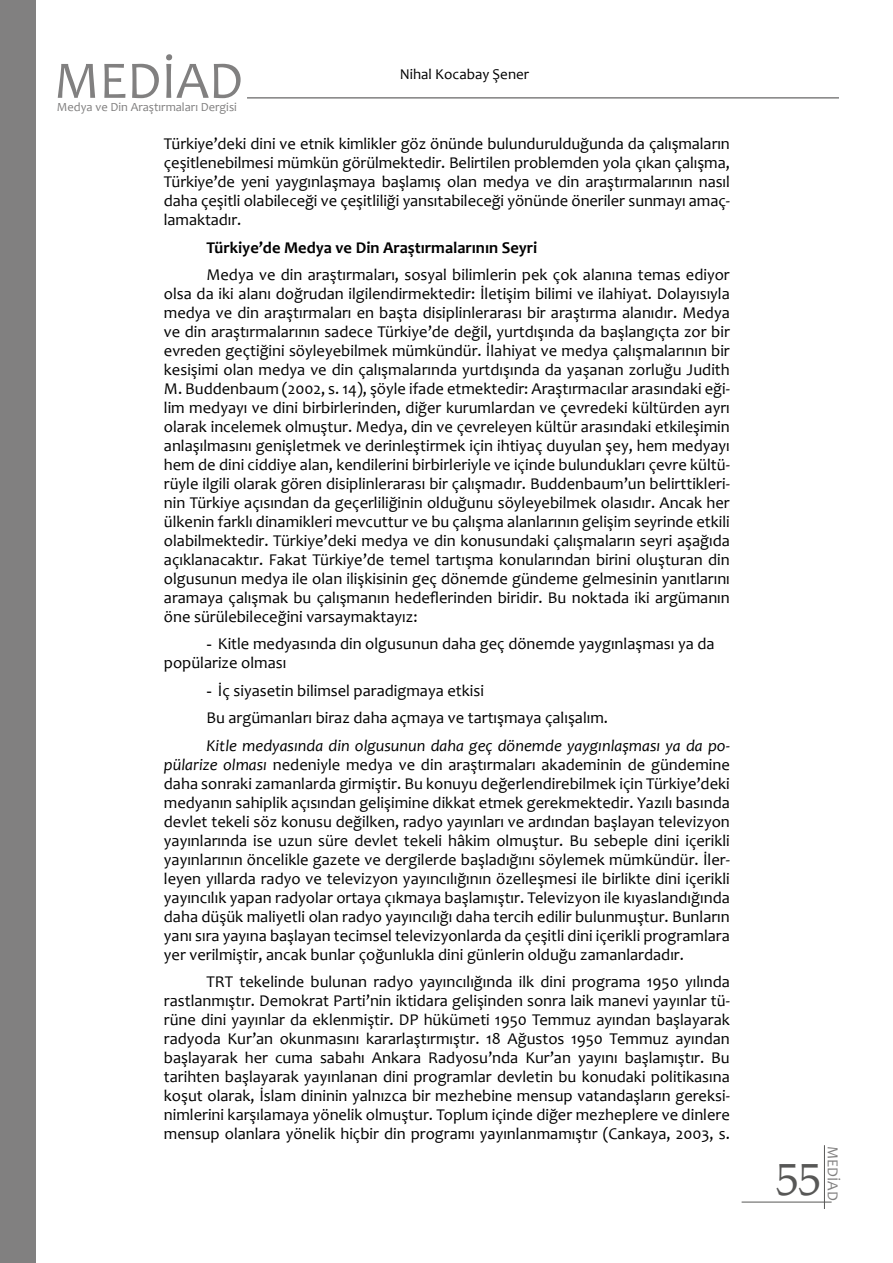
<style>
.page{position:relative;width:893px;height:1263px;background:#fff}
.page>*{position:absolute;margin:0;border:0;box-sizing:border-box;transform-origin:0 0}
.t1{font:53.25px "Candara";color:#818080}
.t2{font:45px "Book Antiqua";color:#575756}
.t3{font:16.5px/18.9px "Candara";color:#000;text-align:justify}
.t4{font:700 16.5px "Candara";color:#000}
.t5{font:15.45px "Candara";color:#818080}
.t6{font:15px "Candara";color:#000}
.t7{font:12.45px "Candara";color:#818080}
.s1{font-family:"Times New Roman"}
.s2{font-style:italic}
</style>
<div class="page">
<hr style="left:824px;top:1145px;width:1px;height:64px;background:#575756">
<hr style="left:742px;top:1202px;width:90px;height:1px;background:#575756">
<hr style="left:247px;top:97px;width:592px;height:2px;background:#818080">
<div style="left:0;top:0;width:35px;height:1263px;background:#818080"></div>
<h1 class="t1" style="left:54px;top:47px;width:191px">MEDİAD</h1>
<p class="t7" style="left:57px;top:99px;width:181px">Medya ve Din Araştırmaları Dergisi</p>
<p class="t6" style="left:400px;top:65px;width:131px">Nihal Kocabay Şener</p>
<p class="t3" style="left:164px;top:135px;width:567px">Türkiye’deki dini ve etnik kimlikler göz önünde bulundurulduğunda da çalışmaların çeşitlenebilmesi mümkün görülmektedir. Belirtilen problemden yola çıkan çalışma, Türkiye’de yeni yaygınlaşmaya başlamış olan medya ve din araştırmalarının nasıl daha çeşitli olabileceği ve çeşitliliği yansıtabileceği yönünde öneriler sunmayı amaç&shy;lamaktadır.</p>
<p class="t4" style="left:206px;top:237px;width:332px">Türkiye’de Medya ve Din Araştırmalarının Seyri</p>
<p class="t3" style="left:164px;top:265px;width:567px;text-indent:43px">Medya ve din araştırmaları, sosyal bilimlerin pek çok alanına temas ediyor olsa da iki alanı doğrudan ilgilendirmektedir: İletişim bilimi ve ilahiyat. Dolayısıyla medya ve din araştırmaları en başta disiplinlerarası bir araştırma alanıdır. Medya ve din araştırmalarının sadece Türkiye’de değil, yurtdışında da başlangıçta zor bir evreden geçtiğini söyleyebilmek mümkündür. İlahiyat ve medya çalışmalarının bir kesişimi olan medya ve din çalışmalarında yurtdışında da yaşanan zorluğu Judith M. Buddenbaum (2002, s. 14), şöyle ifade etmektedir: Araştırmacılar arasındaki eği&shy;lim medyayı ve dini birbirlerinden, diğer kurumlardan ve çevredeki kültürden ayrı olarak incelemek olmuştur. Medya, din ve çevreleyen kültür arasındaki etkileşimin anlaşılmasını genişletmek ve derinleştirmek için ihtiyaç duyulan şey, hem medyayı hem de dini ciddiye alan, kendilerini birbirleriyle ve içinde bulundukları çevre kültü&shy;rüyle ilgili olarak gören disiplinlerarası bir çalışmadır. Buddenbaum’un belirttikleri&shy;nin Türkiye açısından da geçerliliğinin olduğunu söyleyebilmek olasıdır. Ancak her ülkenin farklı dinamikleri mevcuttur ve bu çalışma alanlarının gelişim seyrinde etkili olabilmektedir. Türkiye’deki medya ve din konusundaki çalışmaların seyri aşağıda açıklanacaktır. Fakat Türkiye’de temel tartışma konularından birini oluşturan din olgusunun medya ile olan ilişkisinin geç dönemde gündeme gelmesinin yanıtlarını aramaya çalışmak bu çalışmanın hedeflerinden biridir. Bu noktada iki argümanın öne sürülebileceğini varsaymaktayız:</p>
<p class="t3" style="left:164px;top:634px;width:552px;text-indent:43px"><span class="s1">-</span> Kitle medyasında din olgusunun daha geç dönemde yaygınlaşması ya da popülarize olması</p>
<p class="t3" style="left:206px;top:677px;width:403px;line-height:27.5px"><span class="s1">-</span> İç siyasetin bilimsel paradigmaya etkisi<br>Bu argümanları biraz daha açmaya ve tartışmaya çalışalım.</p>
<p class="t3" style="left:164px;top:736px;width:567px;text-indent:43px"><span class="s2">Kitle medyasında din olgusunun daha geç dönemde yaygınlaşması ya da po&shy;pülarize olması</span> nedeniyle medya ve din araştırmaları akademinin de gündemine daha sonraki zamanlarda girmiştir. Bu konuyu değerlendirebilmek için Türkiye’deki medyanın sahiplik açısından gelişimine dikkat etmek gerekmektedir. Yazılı basında devlet tekeli söz konusu değilken, radyo yayınları ve ardından başlayan televizyon yayınlarında ise uzun süre devlet tekeli hâkim olmuştur. Bu sebeple dini içerikli yayınlarının öncelikle gazete ve dergilerde başladığını söylemek mümkündür. İler&shy;leyen yıllarda radyo ve televizyon yayıncılığının özelleşmesi ile birlikte dini içerikli yayıncılık yapan radyolar ortaya çıkmaya başlamıştır. Televizyon ile kıyaslandığında daha düşük maliyetli olan radyo yayıncılığı daha tercih edilir bulunmuştur. Bunların yanı sıra yayına başlayan tecimsel televizyonlarda da çeşitli dini içerikli programlara yer verilmiştir, ancak bunlar çoğunlukla dini günlerin olduğu zamanlardadır.</p>
<p class="t3" style="left:164px;top:972px;width:567px;text-indent:43px">TRT tekelinde bulunan radyo yayıncılığında ilk dini programa 1950 yılında rastlanmıştır. Demokrat Parti’nin iktidara gelişinden sonra laik manevi yayınlar tü&shy;rüne dini yayınlar da eklenmiştir. DP hükümeti 1950 Temmuz ayından başlayarak radyoda Kur’an okunmasını kararlaştırmıştır. 18 Ağustos 1950 Temmuz ayından başlayarak her cuma sabahı Ankara Radyosu’nda Kur’an yayını başlamıştır. Bu tarihten başlayarak yayınlanan dini programlar devletin bu konudaki politikasına koşut olarak, İslam dininin yalnızca bir mezhebine mensup vatandaşların gereksi&shy;nimlerini karşılamaya yönelik olmuştur. Toplum içinde diğer mezheplere ve dinlere mensup olanlara yönelik hiçbir din programı yayınlanmamıştır (Cankaya, 2003, s.</p>
<h2 class="t2" style="left:776px;top:1148px;width:46px">55</h2>
<p class="t5" style="left:842px;top:1146px;width:56px;rotate:90deg">MEDİAD</p>
</div>
